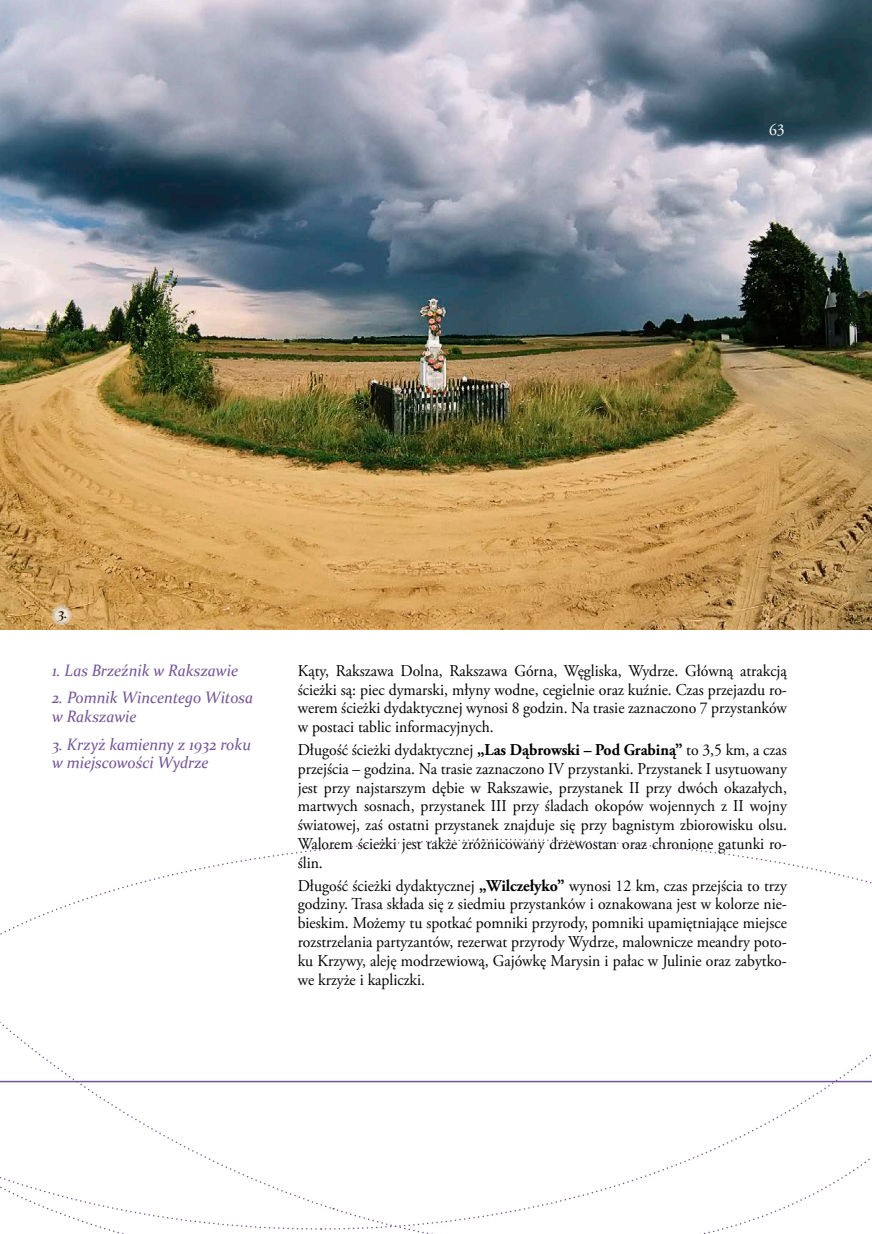
<style>
.page{position:relative;width:872px;height:1234px;background:#fff}
.page>*{position:absolute;margin:0;border:0;box-sizing:border-box;transform-origin:0 0}
.t1{font:16.5px/18.8px "Adobe Garamond Pro";color:#000;text-align:justify;scale:.95 1}
.t2{font:italic 16.5px/18.8px "Constantia";color:#725395;scale:.95 1}
.t3{font:16.5px "Adobe Garamond Pro";color:#fff;scale:.95 1}
.t4{font:italic 15px "Constantia";color:#000;scale:.95 1}
.s1{font-weight:700}
</style>
<div class="page">
<svg style="left:0;top:629px;width:333px;height:580px"></svg>
<svg style="left:335px;top:1054px;width:537px;height:179px"></svg>
<img style="left:0;top:0;width:872px;height:629px">
<hr style="left:0;top:1080px;width:872px;height:1px;background:#725395">
<svg style="left:53px;top:606px;width:17px;height:17px"></svg>
<div style="left:52px;top:605px;width:19px;height:19px;border:1px solid #d8d7d6;border-radius:50%"></div>
<div style="left:53px;top:606px;width:17px;height:17px;border:1px solid #d8d7d6;border-radius:50%"></div>
<div style="left:54px;top:607px;width:15px;height:15px;border:1px solid #d8d7d6;border-radius:50%"></div>
<p class="t3" style="left:769px;top:120px;width:18px">63</p>
<p class="t4" style="left:58px;top:602px;width:12px">3.</p>
<p class="t2" style="left:52px;top:660px;width:197px">1. Las Brzeźnik w Rakszawie</p>
<p class="t2" style="left:52px;top:687px;width:213px">2. Pomnik Wincentego Witosa w Rakszawie</p>
<p class="t2" style="left:52px;top:733px;width:211px">3. Krzyż kamienny z 1932 roku w miejscowości Wydrze</p>
<p class="t1" style="left:298px;top:661px;width:516px">Kąty, Rakszawa Dolna, Rakszawa Górna, Węgliska, Wydrze. Główną atrakcją ścieżki są: piec dymarski, młyny wodne, cegielnie oraz kuźnie. Czas przejazdu ro&shy;werem ścieżki dydaktycznej wynosi 8 godzin. Na trasie zaznaczono 7 przystanków w postaci tablic informacyjnych.</p>
<p class="t1" style="left:298px;top:740px;width:516px">Długość ścieżki dydaktycznej <span class="s1">„Las Dąbrowski – Pod Grabiną”</span> to 3,5 km, a czas przejścia – godzina. Na trasie zaznaczono IV przystanki. Przystanek I usytuowany jest przy najstarszym dębie w Rakszawie, przystanek II przy dwóch okazałych, martwych sosnach, przystanek III przy śladach okopów wojennych z II wojny światowej, zaś ostatni przystanek znajduje się przy bagnistym zbiorowisku olsu.<br>Walorem ścieżki jest także zróżnicowany drzewostan oraz chronione gatunki ro&shy;ślin.</p>
<p class="t1" style="left:298px;top:876px;width:516px">Długość ścieżki dydaktycznej <span class="s1">„Wilczełyko”</span> wynosi 12 km, czas przejścia to trzy godziny. Trasa składa się z siedmiu przystanków i oznakowana jest w kolorze nie&shy;bieskim. Możemy tu spotkać pomniki przyrody, pomniki upamiętniające miejsce rozstrzelania partyzantów, rezerwat przyrody Wydrze, malownicze meandry poto&shy;ku Krzywy, aleję modrzewiową, Gajówkę Marysin i pałac w Julinie oraz zabytko&shy;we krzyże i kapliczki.</p>
</div>
